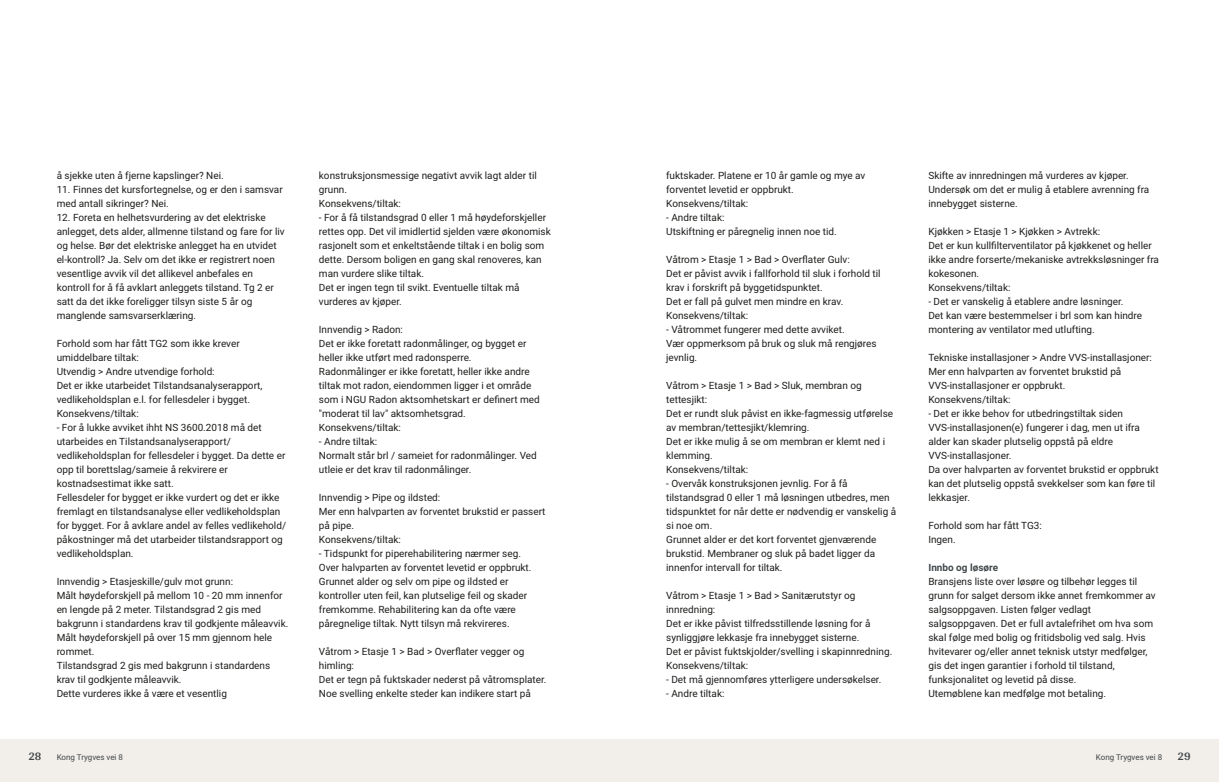
<style>
.page{position:relative;width:1219px;height:782px;background:#fff}
.page>*{position:absolute;margin:0;border:0;box-sizing:border-box;transform-origin:0 0}
.t1{font:700 12px "Arya";color:#414749}
.t2{font:10px/14px "Roboto";color:#1d1d1b}
.t3{font:700 10px "Roboto";color:#414749}
.t4{font:8px "Roboto";color:#414749}
</style>
<div class="page">
<div style="left:0;top:739px;width:612px;height:42px;background:#f2eeea"></div>
<div style="left:607px;top:739px;width:612px;height:42px;background:#f2eeea"></div>
<p class="t2" style="left:57px;top:167px;width:169px">å sjekke uten å fjerne kapslinger? Nei.</p>
<p class="t2" style="left:57px;top:181px;width:228px">11. Finnes det kursfortegnelse, og er den i samsvar med antall sikringer? Nei.</p>
<p class="t2" style="left:57px;top:209px;width:230px">12. Foreta en helhetsvurdering av det elektriske anlegget, dets alder, allmenne tilstand og fare for liv og helse. Bør det elektriske anlegget ha en utvidet el‑kontroll? Ja. Selv om det ikke er registrert noen vesentlige avvik vil det allikevel anbefales en kontroll for å få avklart anleggets tilstand. Tg 2 er satt da det ikke foreligger tilsyn siste 5 år og manglende samsvarserklæring.</p>
<p class="t2" style="left:57px;top:335px;width:231px">Forhold som har fått TG2 som ikke krever umiddelbare tiltak:<br>Utvendig &gt; Andre utvendige forhold:<br>Det er ikke utarbeidet Tilstandsanalyserapport, vedlikeholdsplan e.l. for fellesdeler i bygget.<br>Konsekvens/tiltak:<br>‑ For å lukke avviket ihht NS 3600.2018 må det utarbeides en Tilstandsanalyserapport/ vedlikeholdsplan for fellesdeler i bygget. Da dette er opp til borettslag/sameie å rekvirere er kostnadsestimat ikke satt.<br>Fellesdeler for bygget er ikke vurdert og det er ikke fremlagt en tilstandsanalyse eller vedlikeholdsplan for bygget. For å avklare andel av felles vedlikehold/ påkostninger må det utarbeider tilstandsrapport og vedlikeholdsplan.</p>
<p class="t2" style="left:57px;top:573px;width:233px">Innvendig &gt; Etasjeskille/gulv mot grunn:<br>Målt høydeforskjell på mellom 10 ‑ 20 mm innenfor en lengde på 2 meter. Tilstandsgrad 2 gis med bakgrunn i standardens krav til godkjente måleavvik.<br>Målt høydeforskjell på over 15 mm gjennom hele rommet.<br>Tilstandsgrad 2 gis med bakgrunn i standardens krav til godkjente måleavvik.<br>Dette vurderes ikke å være et vesentlig</p>
<p class="t1" style="left:28px;top:749px;width:15px">28</p>
<p class="t4" style="left:57px;top:751px;width:68px">Kong Trygves vei 8</p>
<p class="t2" style="left:319px;top:167px;width:233px">konstruksjonsmessige negativt avvik lagt alder til grunn.<br>Konsekvens/tiltak:<br>‑ For å få tilstandsgrad 0 eller 1 må høydeforskjeller rettes opp. Det vil imidlertid sjelden være økonomisk rasjonelt som et enkeltstående tiltak i en bolig som dette. Dersom boligen en gang skal renoveres, kan man vurdere slike tiltak.<br>Det er ingen tegn til svikt. Eventuelle tiltak må vurderes av kjøper.</p>
<p class="t2" style="left:319px;top:321px;width:222px">Innvendig &gt; Radon:<br>Det er ikke foretatt radonmålinger, og bygget er heller ikke utført med radonsperre.<br>Radonmålinger er ikke foretatt, heller ikke andre tiltak mot radon, eiendommen ligger i et område som i NGU Radon aktsomhetskart er definert med "moderat til lav" aktsomhetsgrad.<br>Konsekvens/tiltak:<br>‑ Andre tiltak:<br>Normalt står brl / sameiet for radonmålinger. Ved utleie er det krav til radonmålinger.</p>
<p class="t2" style="left:319px;top:489px;width:228px">Innvendig &gt; Pipe og ildsted:<br>Mer enn halvparten av forventet brukstid er passert på pipe.<br>Konsekvens/tiltak:<br>‑ Tidspunkt for piperehabilitering nærmer seg.<br>Over halvparten av forventet levetid er oppbrukt.<br>Grunnet alder og selv om pipe og ildsted er kontroller uten feil, kan plutselige feil og skader fremkomme. Rehabilitering kan da ofte være påregnelige tiltak. Nytt tilsyn må rekvireres.</p>
<p class="t2" style="left:319px;top:643px;width:229px">Våtrom &gt; Etasje 1 &gt; Bad &gt; Overflater vegger og himling:<br>Det er tegn på fuktskader nederst på våtromsplater.<br>Noe svelling enkelte steder kan indikere start på</p>
<p class="t2" style="left:666px;top:167px;width:201px">fuktskader. Platene er 10 år gamle og mye av forventet levetid er oppbrukt.<br>Konsekvens/tiltak:<br>‑ Andre tiltak:<br>Utskiftning er påregnelig innen noe tid.</p>
<p class="t2" style="left:666px;top:251px;width:216px">Våtrom &gt; Etasje 1 &gt; Bad &gt; Overflater Gulv:<br>Det er påvist avvik i fallforhold til sluk i forhold til krav i forskrift på byggetidspunktet.<br>Det er fall på gulvet men mindre en krav.<br>Konsekvens/tiltak:<br>‑ Våtrommet fungerer med dette avviket.<br>Vær oppmerksom på bruk og sluk må rengjøres jevnlig.</p>
<p class="t2" style="left:666px;top:377px;width:232px">Våtrom &gt; Etasje 1 &gt; Bad &gt; Sluk, membran og tettesjikt:<br>Det er rundt sluk påvist en ikke‑fagmessig utførelse av membran/tettesjikt/klemring.<br>Det er ikke mulig å se om membran er klemt ned i klemming.<br>Konsekvens/tiltak:<br>‑ Overvåk konstruksjonen jevnlig. For å få tilstandsgrad 0 eller 1 må løsningen utbedres, men tidspunktet for når dette er nødvendig er vanskelig å si noe om.<br>Grunnet alder er det kort forventet gjenværende brukstid. Membraner og sluk på badet ligger da innenfor intervall for tiltak.</p>
<p class="t2" style="left:666px;top:587px;width:228px">Våtrom &gt; Etasje 1 &gt; Bad &gt; Sanitærutstyr og innredning:<br>Det er ikke påvist tilfredsstillende løsning for å synliggjøre lekkasje fra innebygget sisterne.<br>Det er påvist fuktskjolder/svelling i skapinnredning.<br>Konsekvens/tiltak:<br>‑ Det må gjennomføres ytterligere undersøkelser.<br>‑ Andre tiltak:</p>
<p class="t2" style="left:928px;top:167px;width:222px">Skifte av innredningen må vurderes av kjøper.<br>Undersøk om det er mulig å etablere avrenning fra innebygget sisterne.</p>
<p class="t2" style="left:928px;top:223px;width:232px">Kjøkken &gt; Etasje 1 &gt; Kjøkken &gt; Avtrekk:<br>Det er kun kullfilterventilator på kjøkkenet og heller ikke andre forserte/mekaniske avtrekksløsninger fra kokesonen.<br>Konsekvens/tiltak:<br>‑ Det er vanskelig å etablere andre løsninger.<br>Det kan være bestemmelser i brl som kan hindre montering av ventilator med utlufting.</p>
<p class="t2" style="left:928px;top:349px;width:232px">Tekniske installasjoner &gt; Andre VVS‑installasjoner:<br>Mer enn halvparten av forventet brukstid på VVS‑installasjoner er oppbrukt.<br>Konsekvens/tiltak:<br>‑ Det er ikke behov for utbedringstiltak siden VVS‑installasjonen(e) fungerer i dag, men ut ifra alder kan skader plutselig oppstå på eldre VVS‑installasjoner.<br>Da over halvparten av forventet brukstid er oppbrukt kan det plutselig oppstå svekkelser som kan føre til lekkasjer.</p>
<p class="t2" style="left:928px;top:517px;width:115px">Forhold som har fått TG3:<br>Ingen.</p>
<p class="t3" style="left:928px;top:560px;width:71px">Innbo og løsøre</p>
<p class="t2" style="left:928px;top:573px;width:229px">Bransjens liste over løsøre og tilbehør legges til grunn for salget dersom ikke annet fremkommer av salgsoppgaven. Listen følger vedlagt salgsoppgaven. Det er full avtalefrihet om hva som skal følge med bolig og fritidsbolig ved salg. Hvis hvitevarer og/eller annet teknisk utstyr medfølger, gis det ingen garantier i forhold til tilstand, funksjonalitet og levetid på disse.<br>Utemøblene kan medfølge mot betaling.</p>
<p class="t4" style="left:1096px;top:751px;width:68px">Kong Trygves vei 8</p>
<p class="t1" style="left:1177px;top:749px;width:15px">29</p>
</div>
